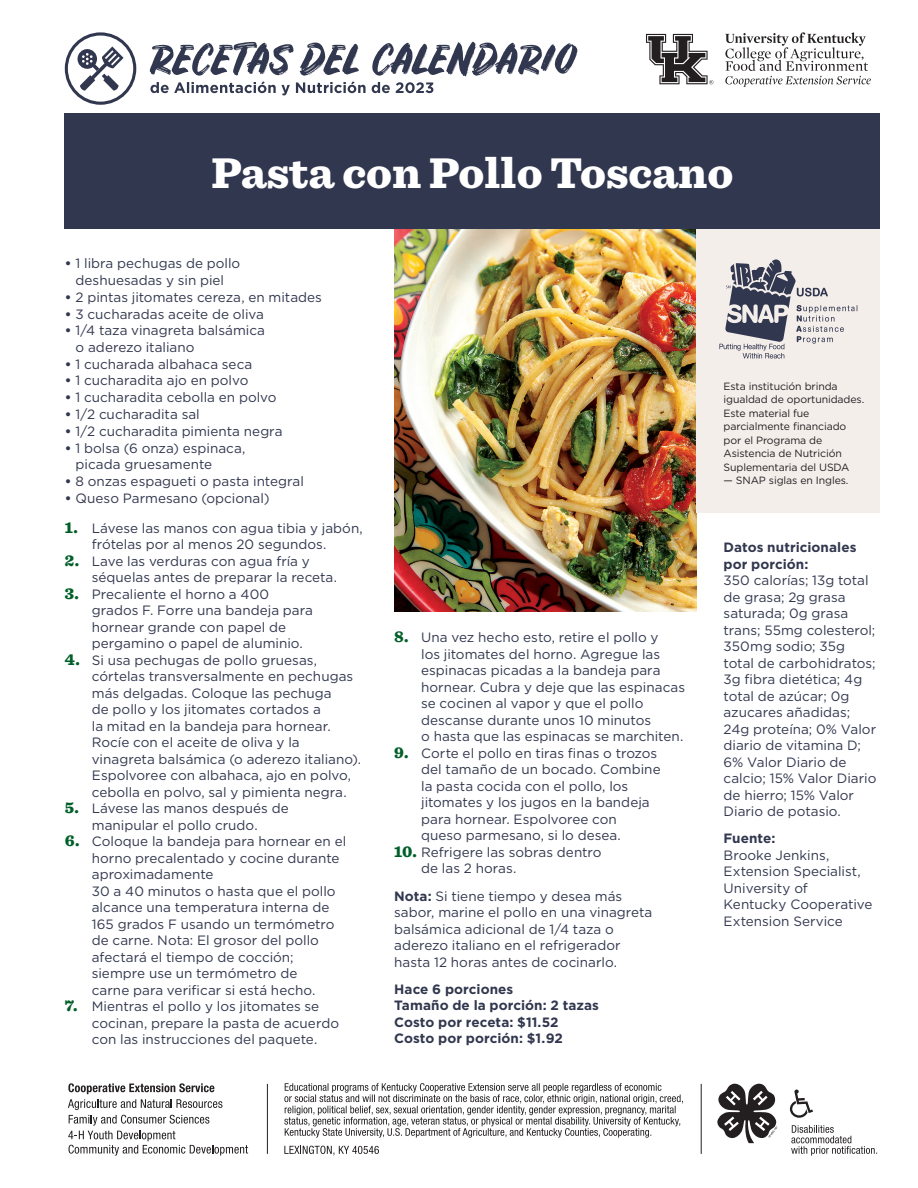
<style>
.page{position:relative;width:918px;height:1188px;background:#fff}
.page>*{position:absolute;margin:0;border:0;box-sizing:border-box;transform-origin:0 0}
.Recipe_name{font:900 45px "Sentinel";color:#fff}
.Nutrition_Facts{font:13.5px/16.5px "Gotham";color:#31374e}
.Recipe_Text{font:13.5px/16.5px "Gotham";color:#31374e}
.Recipe_Text-2{font:700 13.5px "Gotham";letter-spacing:.005em;color:#31374e}
.t1{font:10.5px/13.5px "Gotham";letter-spacing:-.01em;color:#231f20}
.s1{font-weight:700}
.s2{font-family:"Sentinel";font-weight:900;font-size:16.5px;color:#005f29}
</style>
<div class="page">
<img style="left:394px;top:229px;width:303px;height:382px">
<svg style="left:150px;top:42px;width:427px;height:53px"></svg>
<svg style="left:65px;top:32px;width:71px;height:73px"></svg>
<div style="left:697px;top:229px;width:183px;height:284px;background:#f4eeeb"></div>
<svg style="left:719px;top:259px;width:139px;height:100px"></svg>
<div style="left:65px;top:113px;width:815px;height:116px;background:#31374e"></div>
<svg style="left:646px;top:34px;width:67px;height:50px"></svg>
<svg style="left:725px;top:32px;width:146px;height:55px"></svg>
<svg style="left:68px;top:1083px;width:180px;height:73px"></svg>
<svg style="left:284px;top:1146px;width:95px;height:10px"></svg>
<svg style="left:791px;top:1125px;width:86px;height:31px"></svg>
<svg style="left:284px;top:1083px;width:399px;height:55px"></svg>
<hr style="left:267px;top:1084px;width:1px;height:70px;background:#231f20">
<hr style="left:701px;top:1084px;width:1px;height:70px;background:#231f20">
<svg style="left:790px;top:1090px;width:23px;height:28px"></svg>
<svg style="left:717px;top:1084px;width:60px;height:59px"></svg>
<p class="Recipe_name" style="left:212px;top:137px;width:523px">Pasta con Pollo Toscano</p>
<p class="Nutrition_Facts" style="left:65px;top:255px;width:177px;text-align:center"><span class="s1">•</span> 1 libra pechugas de pollo deshuesadas y sin piel</p>
<p class="Nutrition_Facts" style="left:65px;top:288px;width:259px"><span class="s1">•</span> 2 pintas jitomates cereza, en mitades</p>
<p class="Nutrition_Facts" style="left:65px;top:305px;width:201px"><span class="s1">•</span> 3 cucharadas aceite de oliva</p>
<p class="Nutrition_Facts" style="left:76px;top:322px;width:191px;text-indent:-11px"><span class="s1">•</span> 1/4 taza vinagreta balsámica o aderezo italiano</p>
<p class="Nutrition_Facts" style="left:65px;top:355px;width:189px"><span class="s1">•</span> 1 cucharada albahaca seca</p>
<p class="Nutrition_Facts" style="left:65px;top:372px;width:185px"><span class="s1">•</span> 1 cucharadita ajo en polvo</p>
<p class="Nutrition_Facts" style="left:65px;top:389px;width:213px"><span class="s1">•</span> 1 cucharadita cebolla en polvo</p>
<p class="Nutrition_Facts" style="left:65px;top:406px;width:137px"><span class="s1">•</span> 1/2 cucharadita sal</p>
<p class="Nutrition_Facts" style="left:65px;top:423px;width:219px"><span class="s1">•</span> 1/2 cucharadita pimienta negra</p>
<p class="Nutrition_Facts" style="left:76px;top:439px;width:171px;text-indent:-11px"><span class="s1">•</span> 1 bolsa (6 onza) espinaca, picada gruesamente</p>
<p class="Nutrition_Facts" style="left:65px;top:473px;width:241px"><span class="s1">•</span> 8 onzas espagueti o pasta integral</p>
<p class="Nutrition_Facts" style="left:65px;top:490px;width:206px"><span class="s1">•</span> Queso Parmesano (opcional)</p>
<p class="Nutrition_Facts" style="left:92px;top:520px;width:273px;text-indent:-27px"><span class="s2">1.</span> Lávese las manos con agua tibia y jabón, frótelas por al menos 20 segundos.</p>
<p class="Nutrition_Facts" style="left:92px;top:553px;width:247px;text-indent:-27px"><span class="s2">2.</span> Lave las verduras con agua fría y séquelas antes de preparar la receta.</p>
<p class="Nutrition_Facts" style="left:92px;top:586px;width:223px;text-indent:-27px"><span class="s2">3.</span> Precaliente el horno a 400 grados F. Forre una bandeja para hornear grande con papel de pergamino o papel de aluminio.</p>
<p class="Nutrition_Facts" style="left:92px;top:652px;width:271px;text-indent:-27px"><span class="s2">4.</span> Si usa pechugas de pollo gruesas, córtelas transversalmente en pechugas más delgadas. Coloque las pechuga<br>de pollo y los jitomates cortados a<br>la mitad en la bandeja para hornear.<br>Rocíe con el aceite de oliva y la vinagreta balsámica (o aderezo italiano).<br>Espolvoree con albahaca, ajo en polvo, cebolla en polvo, sal y pimienta negra.</p>
<p class="Nutrition_Facts" style="left:65px;top:800px;width:225px;text-align:center"><span class="s2">5.</span> Lávese las manos después de manipular el pollo crudo.</p>
<p class="Nutrition_Facts" style="left:92px;top:833px;width:256px;text-indent:-27px"><span class="s2">6.</span> Coloque la bandeja para hornear en el horno precalentado y cocine durante aproximadamente<br>30 a 40 minutos o hasta que el pollo alcance una temperatura interna de<br>165 grados F usando un termómetro de carne. Nota: El grosor del pollo afectará el tiempo de cocción; siempre use un termómetro de<br>carne para verificar si está hecho.</p>
<p class="Nutrition_Facts" style="left:92px;top:998px;width:249px;text-indent:-27px"><span class="s2">7.</span> Mientras el pollo y los jitomates se cocinan, prepare la pasta de acuerdo con las instrucciones del paquete.</p>
<p class="Nutrition_Facts" style="left:421px;top:629px;width:265px;text-indent:-27px"><span class="s2">8.</span> Una vez hecho esto, retire el pollo y<br>los jitomates del horno. Agregue las espinacas picadas a la bandeja para hornear. Cubra y deje que las espinacas se cocinen al vapor y que el pollo descanse durante unos 10 minutos<br>o hasta que las espinacas se marchiten.</p>
<p class="Nutrition_Facts" style="left:421px;top:745px;width:241px;text-indent:-27px"><span class="s2">9.</span> Corte el pollo en tiras finas o trozos del tamaño de un bocado. Combine la pasta cocida con el pollo, los jitomates y los jugos en la bandeja para hornear. Espolvoree con queso parmesano, si lo desea.</p>
<p class="Nutrition_Facts" style="left:421px;top:844px;width:182px;text-indent:-27px"><span class="s2">10.</span> Refrigere las sobras dentro de las 2 horas.</p>
<p class="Recipe_Text" style="left:394px;top:887px;width:260px"><span class="s1">Nota:</span> Si tiene tiempo y desea más sabor, marine el pollo en una vinagreta balsámica adicional de 1/4 taza o aderezo italiano en el refrigerador hasta 12 horas antes de cocinarlo.</p>
<p class="Recipe_Text-2" style="left:394px;top:980px;width:121px">Hace 6 porciones</p>
<p class="Recipe_Text-2" style="left:394px;top:997px;width:206px">Tamaño de la porción: 2 tazas</p>
<p class="Recipe_Text-2" style="left:394px;top:1013px;width:166px">Costo por receta: $11.52</p>
<p class="Recipe_Text-2" style="left:394px;top:1030px;width:170px">Costo por porción: $1.92</p>
<p class="t1" style="left:724px;top:379px;width:142px">Esta institución brinda igualdad de oportunidades.<br>Este material fue parcialmente financiado por el Programa de<br>Asistencia de Nutrición<br>Suplementaria del USDA</p>
<p class="t1" style="left:724px;top:473px;width:126px">— SNAP siglas en Ingles.</p>
<p class="Nutrition_Facts" style="left:724px;top:539px;width:154px"><span class="s1">Datos nutricionales por porción:<br></span>350 calorías; 13g total de grasa; 2g grasa saturada; 0g grasa trans; 55mg colesterol;<br>350mg sodio; 35g total de carbohidratos;<br>3g fibra dietética; 4g total de azúcar; 0g azucares añadidas;<br>24g proteína; 0% Valor diario de vitamina D;<br>6% Valor Diario de calcio; 15% Valor Diario de hierro; 15% Valor<br>Diario de potasio.</p>
<p class="Nutrition_Facts" style="left:724px;top:830px;width:150px"><span class="s1">Fuente:<br></span>Brooke Jenkins,<br>Extension Specialist,<br>University of<br>Kentucky Cooperative<br>Extension Service</p>
</div>
